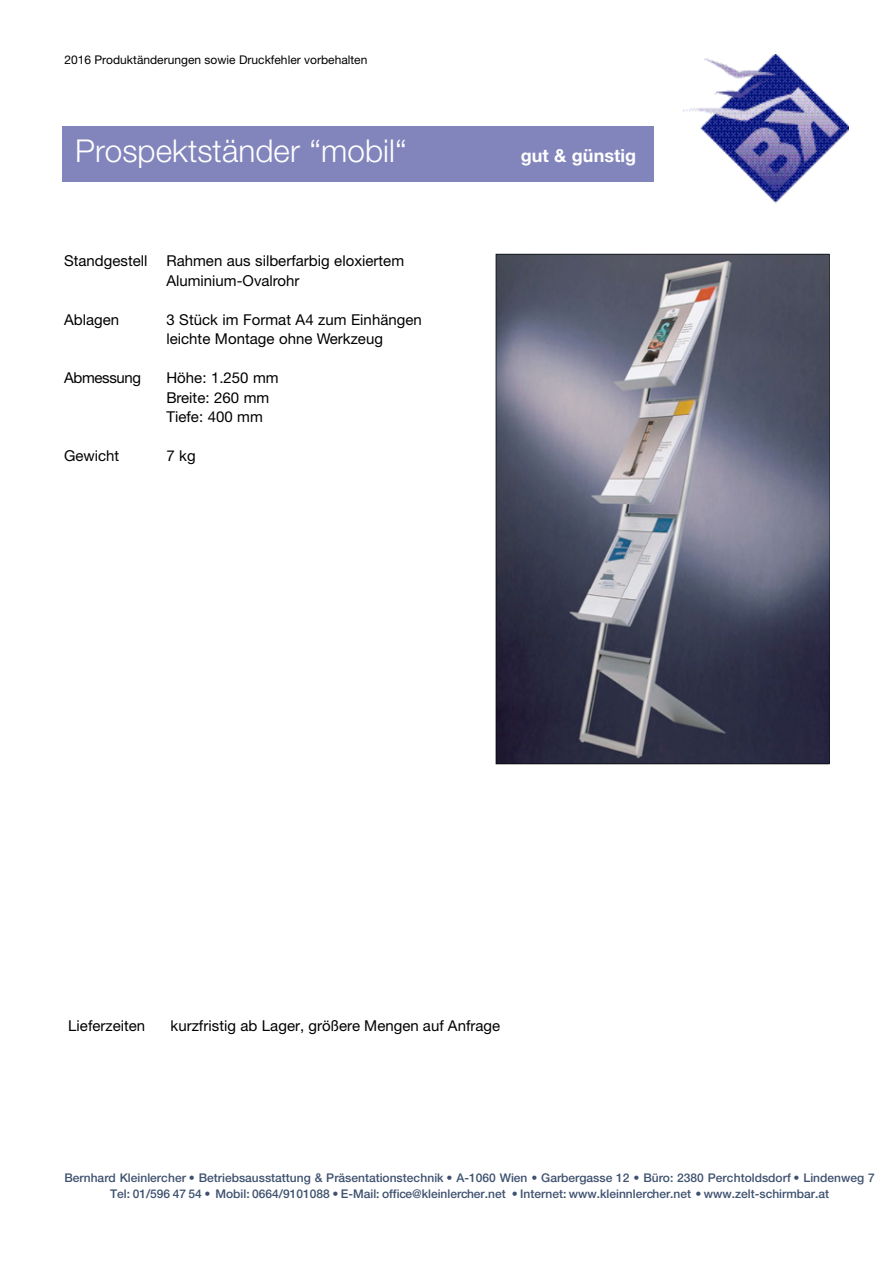
<style>
.page{position:relative;width:893px;height:1263px;background:#fff}
.page>*{position:absolute;margin:0;border:0;box-sizing:border-box;transform-origin:0 0}
.t1{font:300 31.5px "Helvetica Neue";color:#fff}
.t2{font:700 18px "Helvetica Neue";color:#fff}
.t3{font:15px/19.6px "Helvetica Neue";color:#000}
.t4{font:500 12px/16.5px "Helvetica Neue";color:#3e516f;text-align:center}
.t5{font:12px "Helvetica Neue";color:#000}
</style>
<div class="page">
<img style="left:683px;top:54px;width:165px;height:149px">
<div style="left:63px;top:126px;width:591px;height:56px;background:#8285bc"></div>
<svg style="left:495px;top:254px;width:334px;height:510px;background:#616273"></svg>
<p class="t5" style="left:64px;top:55px;width:304px">2016 Produktänderungen sowie Druckfehler vorbehalten</p>
<h1 class="t1" style="left:75px;top:140px;width:333px">Prospektständer “mobil“</h1>
<h2 class="t2" style="left:521px;top:150px;width:117px">gut &amp; günstig</h2>
<p class="t3" style="left:64px;top:252px;width:85px">Standgestell</p>
<p class="t3" style="left:166px;top:252px;width:239px">Rahmen aus silberfarbig eloxiertem<br>Aluminium-Ovalrohr</p>
<p class="t3" style="left:64px;top:311px;width:56px">Ablagen</p>
<p class="t3" style="left:166px;top:311px;width:257px">3 Stück im Format A4 zum Einhängen leichte Montage ohne Werkzeug</p>
<p class="t3" style="left:64px;top:369px;width:79px">A b m e s s u n g</p>
<p class="t3" style="left:166px;top:369px;width:114px">Höhe: 1.250 mm<br>Breite: 260 mm<br>Tiefe: 400 mm</p>
<p class="t3" style="left:64px;top:447px;width:57px">Gewicht</p>
<p class="t3" style="left:166px;top:447px;width:31px">7 kg</p>
<p class="t3" style="left:68px;top:1017px;width:78px">Lieferzeiten</p>
<p class="t3" style="left:170px;top:1017px;width:331px">kurzfristig ab Lager, größere Mengen auf Anfrage</p>
<p class="t4" style="left:64px;top:1170px;width:811px">Bernhard Kleinlercher • Betriebsausstattung &amp; Präsentationstechnik • A-1060 Wien • Garbergasse 12 • Büro: 2380 Perchtoldsdorf • Lindenweg 7<br>Tel: 01/596 47 54 • Mobil: 0664/9101088 • E-Mail: office@kleinlercher.net • Internet: www.kleinnlercher.net • www.zelt-schirmbar.at</p>
</div>
